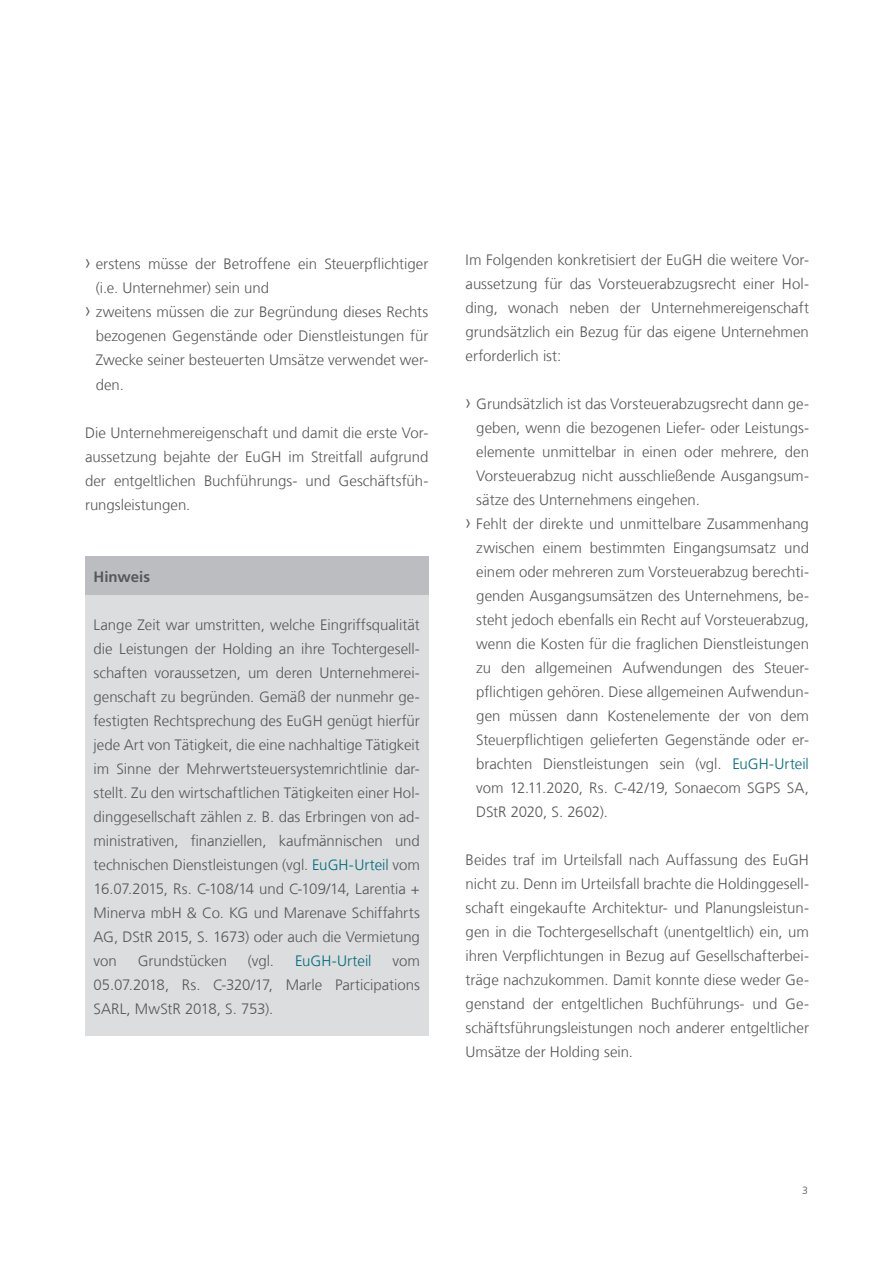
<style>
.page{position:relative;width:893px;height:1263px;background:#fff}
.page>*{position:absolute;margin:0;border:0;box-sizing:border-box;transform-origin:0 0}
.t1{font:300 15px/24px "Frutiger LT Com";color:#57585a;text-align:justify}
.t2{font:300 15px "Frutiger LT Com";color:#006b7b}
.t3{font:700 15px "Frutiger LT Com";color:#57585a}
.t4{font:300 10.5px "Frutiger LT Com";color:#57585a}
.s1{font-stretch:condensed;font-size:21px}
.s2{color:#006b7b}
</style>
<div class="page">
<div style="left:85px;top:557px;width:343px;height:479px;background:#dcdddf"></div>
<div style="left:85px;top:557px;width:343px;height:38px;background:#bcbdc0"></div>
<p class="t1" style="left:85px;top:252px;width:345px"><span class="s1">›</span> erstens müsse der Betroffene ein Steuerpflichtiger</p>
<p class="t1" style="left:96px;top:276px;width:175px">(i.e. Unternehmer) sein und</p>
<p class="t1" style="left:85px;top:300px;width:345px"><span class="s1">›</span> zweitens müssen die zur Begründung dieses Rechts</p>
<p class="t1" style="left:96px;top:324px;width:334px">bezogenen Gegenstände oder Dienstleistungen für</p>
<p class="t1" style="left:96px;top:348px;width:334px">Zwecke seiner besteuerten Umsätze verwendet wer-</p>
<p class="t1" style="left:96px;top:372px;width:30px">den.</p>
<p class="t1" style="left:85px;top:420px;width:345px">Die Unternehmereigenschaft und damit die erste Vor&shy;aussetzung bejahte der EuGH im Streitfall aufgrund der entgeltlichen Buchführungs- und Geschäftsfüh&shy;rungsleistungen.</p>
<p class="t3" style="left:94px;top:567px;width:58px">Hinweis</p>
<p class="t1" style="left:94px;top:612px;width:328px">Lange Zeit war umstritten, welche Eingriffsqualität die Leistungen der Holding an ihre Tochtergesell&shy;schaften voraussetzen, um deren Unternehmerei&shy;genschaft zu begründen. Gemäß der nunmehr ge&shy;festigten Rechtsprechung des EuGH genügt hierfür jede Art von Tätigkeit, die eine nachhaltige Tätigkeit im Sinne der Mehrwertsteuersystemrichtlinie dar&shy;stellt. Zu den wirtschaftlichen Tätigkeiten einer Hol&shy;dinggesellschaft zählen z. B. das Erbringen von ad&shy;ministrativen, finanziellen, kaufmännischen und technischen Dienstleistungen (vgl. <span class="s2">EuGH-Urteil</span> vom 16.07.2015, Rs. C‑108/14 und C‑109/14, Larentia + Minerva mbH &amp; Co. KG und Marenave Schiffahrts AG, DStR 2015, S. 1673) oder auch die Vermietung von</p>
<p class="t1" style="left:138px;top:948px;width:91px">Grundstücken</p>
<p class="t1" style="left:248px;top:948px;width:28px">(vgl.</p>
<p class="t2" style="left:295px;top:952px;width:78px">EuGH-Urteil</p>
<p class="t1" style="left:94px;top:948px;width:328px;text-indent:299px">vom 05.07.2018, Rs. C‑320/17, Marle Participations SARL, MwStR 2018, S. 753).</p>
<p class="t1" style="left:466px;top:248px;width:345px">Im Folgenden konkretisiert der EuGH die weitere Vor&shy;aussetzung für das Vorsteuerabzugsrecht einer Hol&shy;ding, wonach neben der Unternehmereigenschaft grundsätzlich ein Bezug für das eigene Unternehmen erforderlich ist:</p>
<p class="t1" style="left:466px;top:392px;width:345px"><span class="s1">›</span> Grundsätzlich ist das Vorsteuerabzugsrecht dann ge-</p>
<p class="t1" style="left:476px;top:416px;width:334px">geben, wenn die bezogenen Liefer- oder Leistungs-</p>
<p class="t1" style="left:476px;top:440px;width:334px">elemente unmittelbar in einen oder mehrere, den</p>
<p class="t1" style="left:476px;top:464px;width:334px">Vorsteuerabzug nicht ausschließende Ausgangsum-</p>
<p class="t1" style="left:476px;top:488px;width:225px">sätze des Unternehmens eingehen.</p>
<p class="t1" style="left:466px;top:512px;width:345px"><span class="s1">›</span> Fehlt der direkte und unmittelbare Zusammenhang</p>
<p class="t1" style="left:476px;top:536px;width:334px">zwischen einem bestimmten Eingangsumsatz und</p>
<p class="t1" style="left:476px;top:560px;width:334px">einem oder mehreren zum Vorsteuerabzug berechti-</p>
<p class="t1" style="left:476px;top:584px;width:334px">genden Ausgangsumsätzen des Unternehmens, be-</p>
<p class="t1" style="left:476px;top:608px;width:334px">steht jedoch ebenfalls ein Recht auf Vorsteuerabzug,</p>
<p class="t1" style="left:476px;top:632px;width:334px">wenn die Kosten für die fraglichen Dienstleistungen</p>
<p class="t1" style="left:476px;top:656px;width:334px">zu den allgemeinen Aufwendungen des Steuer-</p>
<p class="t1" style="left:476px;top:680px;width:334px">pflichtigen gehören. Diese allgemeinen Aufwendun-</p>
<p class="t1" style="left:476px;top:704px;width:334px">gen müssen dann Kostenelemente der von dem</p>
<p class="t1" style="left:476px;top:728px;width:334px">Steuerpflichtigen gelieferten Gegenstände oder er-</p>
<p class="t1" style="left:476px;top:752px;width:334px">brachten Dienstleistungen sein (vgl. <span class="s2">EuGH-Urteil</span></p>
<p class="t1" style="left:476px;top:776px;width:334px">vom 12.11.2020, Rs. C‑42/19, Sonaecom SGPS SA,</p>
<p class="t1" style="left:476px;top:800px;width:133px">DStR 2020, S. 2602).</p>
<p class="t1" style="left:466px;top:848px;width:345px">Beides traf im Urteilsfall nach Auffassung des EuGH nicht zu. Denn im Urteilsfall brachte die Holdinggesell&shy;schaft eingekaufte Architektur- und Planungsleistun&shy;gen in die Tochtergesellschaft (unentgeltlich) ein, um ihren Verpflichtungen in Bezug auf Gesellschafterbei&shy;träge nachzukommen. Damit konnte diese weder Ge&shy;genstand der entgeltlichen Buchführungs- und Ge&shy;schäftsführungsleistungen noch anderer entgeltlicher Umsätze der Holding sein.</p>
<p class="t4" style="left:802px;top:1184px;width:7px">3</p>
</div>
